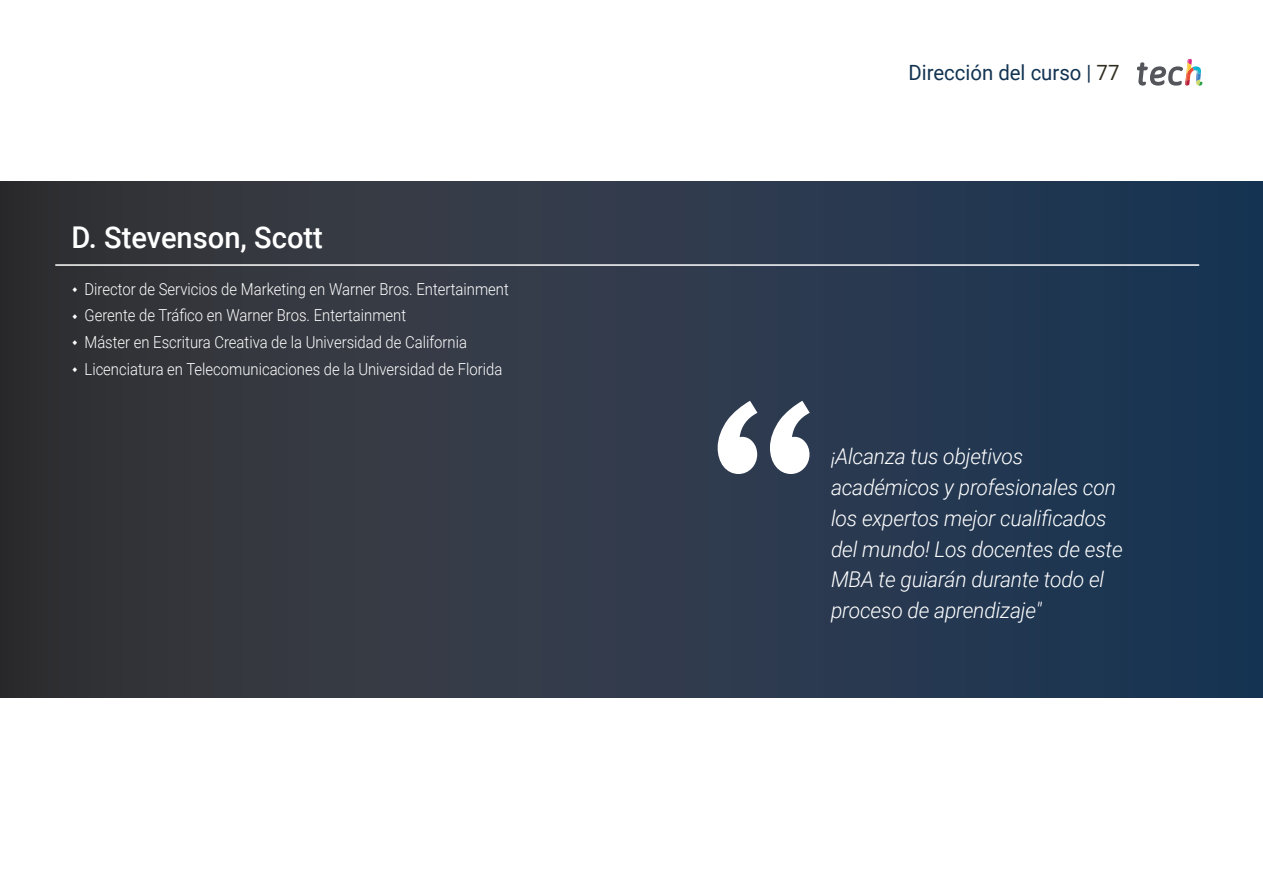
<style>
.page{position:relative;width:1263px;height:893px;background:#fff}
.page>*{position:absolute;margin:0;border:0;box-sizing:border-box;transform-origin:0 0}
.t1{font:500 30px "Roboto";color:#fff}
.t2{font:italic 300 21.75px/30.8px "Roboto";letter-spacing:-.01em;color:#fff}
.t3{font:21px "Roboto";color:#123352}
.t4{font:300 16.5px/26.7px "Roboto";color:#fff;scale:.9 1}
.s1{color:#312e20}
</style>
<div class="page">
<div style="left:0;top:181px;width:1263px;height:516px;background:linear-gradient(to right,#3a3637,#1d3959)"></div>
<hr style="left:55px;top:264px;width:1144px;height:2px;background:#fff">
<svg style="left:718px;top:401px;width:92px;height:73px"></svg>
<svg style="left:1137px;top:59px;width:65px;height:27px"></svg>
<svg style="left:73px;top:287px;width:4px;height:5px"></svg>
<svg style="left:73px;top:314px;width:4px;height:5px"></svg>
<svg style="left:73px;top:340px;width:4px;height:5px"></svg>
<svg style="left:73px;top:367px;width:4px;height:5px"></svg>
<h1 class="t1" style="left:71px;top:216px;width:253px">D. Stevenson, Scott</h1>
<p class="t4" style="left:85px;top:275px;width:473px">Director de Servicios de Marketing en Warner Bros. Entertainment Gerente de Tráfico en Warner Bros. Entertainment<br>Máster en Escritura Creativa de la Universidad de California Licenciatura en Telecomunicaciones de la Universidad de Florida</p>
<p class="t3" style="left:908px;top:57px;width:213px">Dirección del curso | <span class="s1">77</span></p>
<h2 class="t2" style="left:831px;top:440px;width:293px">¡Alcanza tus objetivos académicos y profesionales con los expertos mejor cualificados del mundo! Los docentes de este<br>MBA te guiarán durante todo el proceso de aprendizaje"</h2>
</div>
